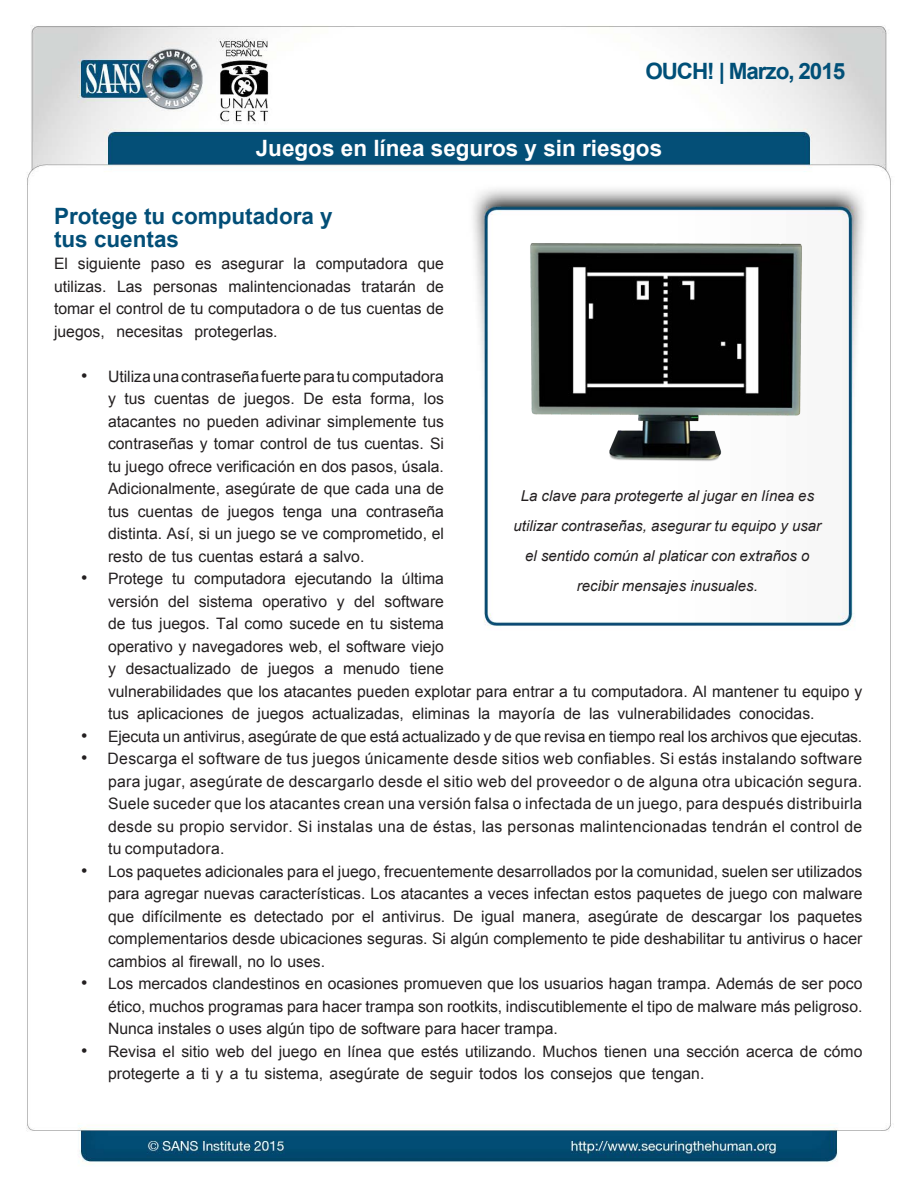
<style>
.page{position:relative;width:918px;height:1188px;background:#fff}
.page>*{position:absolute;margin:0;border:0;box-sizing:border-box;transform-origin:0 0}
.MainText{font:700 22.5px "Arial";color:#024e77}
.t1{font:700 22.5px "Arial";color:#fff}
.t2{font:700 22.5px "Arial";letter-spacing:-.05em;color:#004f77}
.t3{font:18px "Arial";color:#231f20}
.MainText-2{font:15.75px/22.5px "Arial";color:#231f20}
.MainText-3{font:15.75px "Arial";letter-spacing:.02em;color:#231f20}
.t4{font:italic 15px/30px "Arial";color:#231f20;text-align:center}
</style>
<div class="page">
<img style="left:26px;top:25px;width:865px;height:1139px">
<img style="left:495px;top:220px;width:345px;height:258px">
<h1 class="t2" style="left:645px;top:56px;width:201px">OUCH! | Marzo, 2015</h1>
<h1 class="t1" style="left:256px;top:133px;width:408px">Juegos en línea seguros y sin riesgos</h1>
<p class="MainText" style="left:54px;top:201px;width:280px">Protege tu computadora y</p>
<p class="MainText" style="left:54px;top:224px;width:127px">tus cuentas</p>
<p class="MainText-2" style="left:54px;top:253px;width:16px">El</p>
<p class="MainText-2" style="left:78px;top:253px;width:65px">siguiente</p>
<p class="MainText-2" style="left:151px;top:253px;width:36px">paso</p>
<p class="MainText-2" style="left:195px;top:253px;width:18px">es</p>
<p class="MainText-2" style="left:222px;top:253px;width:64px">asegurar</p>
<p class="MainText-2" style="left:294px;top:253px;width:14px">la</p>
<p class="MainText-2" style="left:316px;top:253px;width:93px">computadora</p>
<p class="MainText-2" style="left:418px;top:253px;width:28px">que</p>
<p class="MainText-2" style="left:362px;top:275px;width:56px">tratarán</p>
<p class="MainText-2" style="left:54px;top:275px;width:54px">utilizas.</p>
<p class="MainText-2" style="left:54px;top:298px;width:392px">tomar el control de tu computadora o de tus cuentas de</p>
<p class="MainText-2" style="left:195px;top:320px;width:85px">protegerlas.</p>
<p class="MainText-2" style="left:117px;top:275px;width:27px">Las</p>
<p class="MainText-2" style="left:228px;top:275px;width:124px">malintencionadas</p>
<p class="MainText-2" style="left:426px;top:275px;width:19px">de</p>
<p class="MainText-2" style="left:153px;top:275px;width:66px">personas</p>
<p class="MainText-2" style="left:54px;top:320px;width:52px">juegos,</p>
<p class="MainText-2" style="left:116px;top:320px;width:68px">necesitas</p>
<p class="t3" style="left:81px;top:364px;width:8px">•</p>
<p class="t3" style="left:81px;top:566px;width:8px">•</p>
<p class="t3" style="left:81px;top:724px;width:8px">•</p>
<p class="t3" style="left:81px;top:746px;width:8px">•</p>
<p class="t3" style="left:81px;top:859px;width:8px">•</p>
<p class="t3" style="left:81px;top:971px;width:8px">•</p>
<p class="t3" style="left:81px;top:1039px;width:8px">•</p>
<p class="MainText-2" style="left:108px;top:365px;width:337px">Utilizaunacontraseñafuerteparatucomputadora</p>
<p class="MainText-2" style="left:371px;top:388px;width:46px">forma,</p>
<p class="MainText-2" style="left:218px;top:388px;width:19px">de</p>
<p class="MainText-2" style="left:244px;top:388px;width:52px">juegos.</p>
<p class="MainText-2" style="left:303px;top:388px;width:22px">De</p>
<p class="MainText-2" style="left:424px;top:388px;width:22px">los</p>
<p class="MainText-2" style="left:124px;top:388px;width:23px">tus</p>
<p class="MainText-2" style="left:154px;top:388px;width:57px">cuentas</p>
<p class="MainText-2" style="left:332px;top:388px;width:31px">esta</p>
<p class="MainText-2" style="left:108px;top:388px;width:9px">y</p>
<p class="MainText-2" style="left:108px;top:410px;width:337px">atacantes no pueden adivinar simplemente tus</p>
<p class="MainText-2" style="left:108px;top:433px;width:338px">contraseñas y tomar control de tus cuentas. Si</p>
<p class="MainText-2" style="left:108px;top:455px;width:337px">tu juego ofrece verificación en dos pasos, úsala.</p>
<p class="MainText-2" style="left:108px;top:478px;width:337px">Adicionalmente, asegúrate de que cada una de</p>
<p class="MainText-2" style="left:366px;top:500px;width:79px">contraseña</p>
<p class="t4" style="left:514px;top:481px;width:309px">La clave para protegerte al jugar en línea es utilizar contraseñas, asegurar tu equipo y usar el sentido común al platicar con extraños o recibir mensajes inusuales.</p>
<p class="MainText-2" style="left:202px;top:500px;width:19px">de</p>
<p class="MainText-2" style="left:228px;top:500px;width:48px">juegos</p>
<p class="MainText-2" style="left:108px;top:500px;width:338px">tus<br>distinta. Así, si un juego se ve comprometido, el resto de tus cuentas estará a salvo.</p>
<p class="MainText-2" style="left:402px;top:568px;width:44px">última</p>
<p class="MainText-2" style="left:138px;top:500px;width:57px">cuentas</p>
<p class="MainText-2" style="left:283px;top:500px;width:41px">tenga</p>
<p class="MainText-2" style="left:331px;top:500px;width:28px">una</p>
<p class="MainText-2" style="left:108px;top:568px;width:57px">Protege</p>
<p class="MainText-2" style="left:194px;top:568px;width:93px">computadora</p>
<p class="MainText-2" style="left:295px;top:568px;width:79px">ejecutando</p>
<p class="MainText-2" style="left:381px;top:568px;width:14px">la</p>
<p class="MainText-2" style="left:172px;top:568px;width:15px">tu</p>
<p class="MainText-2" style="left:384px;top:590px;width:61px">software</p>
<p class="MainText-2" style="left:108px;top:590px;width:52px">versión</p>
<p class="MainText-2" style="left:108px;top:613px;width:338px">de tus juegos. Tal como sucede en tu sistema</p>
<p class="MainText-2" style="left:108px;top:635px;width:337px">operativo y navegadores web, el software viejo</p>
<p class="MainText-2" style="left:410px;top:658px;width:36px">tiene</p>
<p class="MainText-2" style="left:168px;top:590px;width:23px">del</p>
<p class="MainText-2" style="left:199px;top:590px;width:56px">sistema</p>
<p class="MainText-2" style="left:262px;top:590px;width:66px">operativo</p>
<p class="MainText-2" style="left:354px;top:590px;width:23px">del</p>
<p class="MainText-2" style="left:337px;top:590px;width:9px">y</p>
<p class="MainText-2" style="left:126px;top:658px;width:107px">desactualizado</p>
<p class="MainText-2" style="left:241px;top:658px;width:19px">de</p>
<p class="MainText-2" style="left:268px;top:658px;width:48px">juegos</p>
<p class="MainText-2" style="left:343px;top:658px;width:58px">menudo</p>
<p class="MainText-2" style="left:324px;top:658px;width:10px">a</p>
<p class="MainText-2" style="left:108px;top:658px;width:9px">y</p>
<p class="MainText-2" style="left:108px;top:680px;width:756px">vulnerabilidades que los atacantes pueden explotar para entrar a tu computadora. Al mantener tu equipo y</p>
<p class="MainText-2" style="left:739px;top:703px;width:77px">conocidas.</p>
<p class="MainText-2" style="left:498px;top:703px;width:58px">mayoría</p>
<p class="MainText-2" style="left:137px;top:703px;width:88px">aplicaciones</p>
<p class="MainText-2" style="left:232px;top:703px;width:19px">de</p>
<p class="MainText-2" style="left:258px;top:703px;width:48px">juegos</p>
<p class="MainText-2" style="left:312px;top:703px;width:93px">actualizadas,</p>
<p class="MainText-2" style="left:412px;top:703px;width:59px">eliminas</p>
<p class="MainText-2" style="left:478px;top:703px;width:14px">la</p>
<p class="MainText-2" style="left:563px;top:703px;width:19px">de</p>
<p class="MainText-2" style="left:589px;top:703px;width:22px">las</p>
<p class="MainText-2" style="left:617px;top:703px;width:115px">vulnerabilidades</p>
<p class="MainText-2" style="left:108px;top:703px;width:23px">tus</p>
<p class="MainText-2" style="left:108px;top:725px;width:756px">Ejecuta un antivirus, asegúrate de que está actualizado y de que revisa en tiempo real los archivos que ejecutas.</p>
<p class="MainText-3" style="left:108px;top:749px;width:756px">Descarga el software de tus juegos únicamente desde sitios web confiables. Si estás instalando software</p>
<p class="MainText-2" style="left:108px;top:770px;width:756px;text-align:justify">para jugar, asegúrate de descargarlo desde el sitio web del proveedor o de alguna otra ubicación segura.<br>Suele suceder que los atacantes crean una versión falsa o infectada de un juego, para después distribuirla desde su propio servidor. Si instalas una de éstas, las personas malintencionadas tendrán el control de tu computadora.</p>
<p class="MainText-2" style="left:108px;top:860px;width:756px">Los paquetes adicionales para el juego, frecuentemente desarrollados por la comunidad, suelen ser utilizados</p>
<p class="MainText-2" style="left:108px;top:883px;width:756px;text-align:right">para agregar nuevas características. Los atacantes a veces infectan estos paquetes de juego con malware paquetes</p>
<p class="MainText-2" style="left:142px;top:905px;width:81px">difícilmente</p>
<p class="MainText-2" style="left:588px;top:905px;width:72px">asegúrate</p>
<p class="MainText-2" style="left:254px;top:905px;width:71px">detectado</p>
<p class="MainText-2" style="left:362px;top:905px;width:14px">el</p>
<p class="MainText-2" style="left:382px;top:905px;width:65px">antivirus.</p>
<p class="MainText-2" style="left:453px;top:905px;width:22px">De</p>
<p class="MainText-2" style="left:481px;top:905px;width:35px">igual</p>
<p class="MainText-2" style="left:666px;top:905px;width:19px">de</p>
<p class="MainText-2" style="left:692px;top:905px;width:72px">descargar</p>
<p class="MainText-2" style="left:770px;top:905px;width:22px">los</p>
<p class="MainText-2" style="left:108px;top:905px;width:756px">que<br>complementarios desde ubicaciones seguras. Si algún complemento te pide deshabilitar tu antivirus o hacer cambios al firewall, no lo uses.</p>
<p class="MainText-2" style="left:108px;top:973px;width:756px">Los mercados clandestinos en ocasiones promueven que los usuarios hagan trampa. Además de ser poco</p>
<p class="MainText-2" style="left:230px;top:905px;width:18px">es</p>
<p class="MainText-2" style="left:331px;top:905px;width:24px">por</p>
<p class="MainText-2" style="left:522px;top:905px;width:59px">manera,</p>
<p class="MainText-2" style="left:108px;top:995px;width:756px">ético, muchos programas para hacer trampa son rootkits, indiscutiblemente el tipo de malware más peligroso.<br>Nunca instales o uses algún tipo de software para hacer trampa.</p>
<p class="MainText-2" style="left:108px;top:1040px;width:756px">Revisa el sitio web del juego en línea que estés utilizando. Muchos tienen una sección acerca de cómo</p>
<p class="MainText-2" style="left:108px;top:1063px;width:598px">protegerte a ayti tu sistema, asegúrate de seguir todos los consejos que tengan.</p>
</div>
